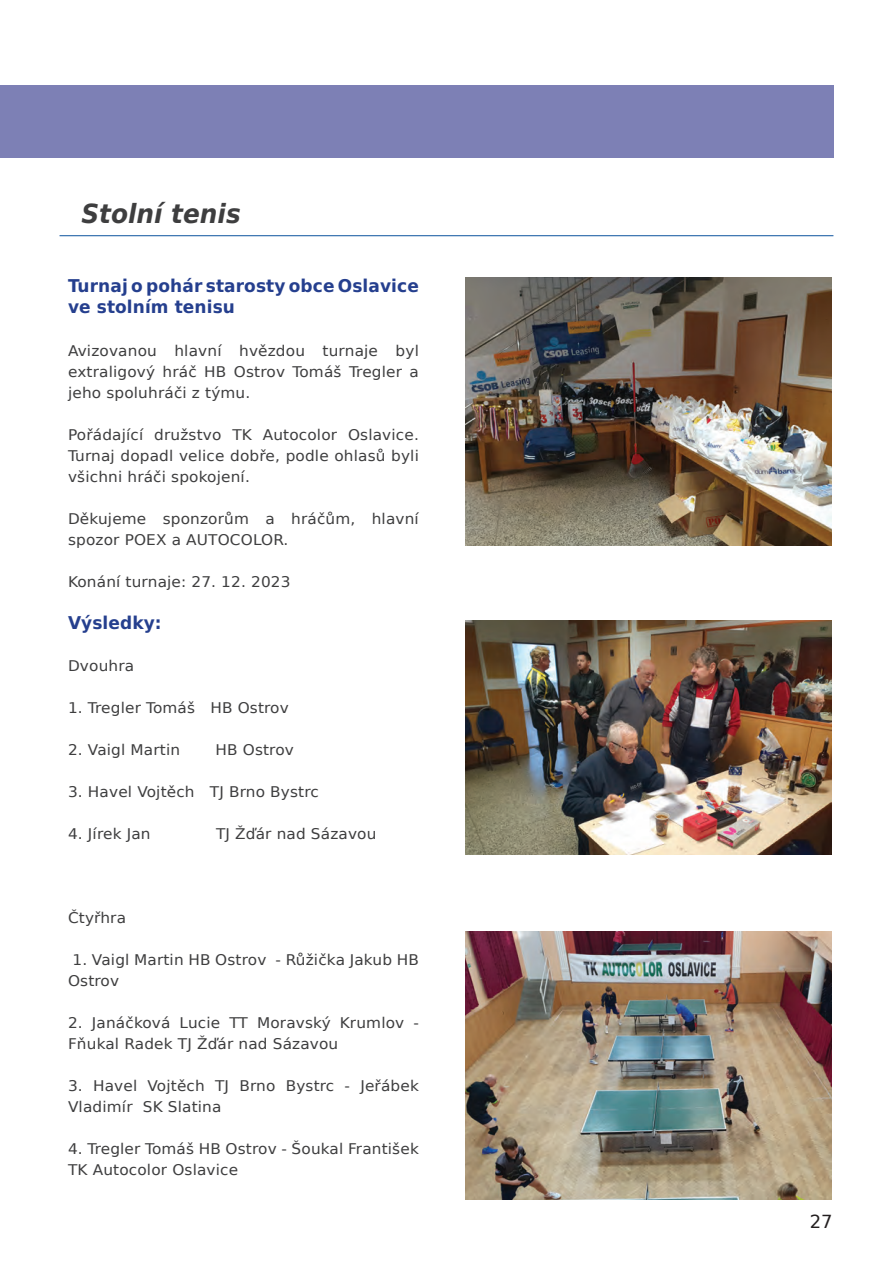
<style>
.page{position:relative;width:893px;height:1263px;background:#fff}
.page>*{position:absolute;margin:0;border:0;box-sizing:border-box;transform-origin:0 0}
.t1{font:italic 700 26.4px "DejaVu Sans Condensed";color:#3e3e3f;scale:1.04 1}
.t2{font:18px "DejaVu Sans";color:#231f20}
.t3{font:700 17.7px/21px "DejaVu Sans Condensed";letter-spacing:.005em;color:#253f8e;scale:1.07 1}
.t4{font:14.7px/21px "DejaVu Sans";letter-spacing:.01em;color:#3e3e3f;scale:1.04 1}
</style>
<div class="page">
<div style="left:0;top:85px;width:833px;height:72px;background:#7d80b5"></div>
<hr style="left:60px;top:235px;width:773px;height:1px;background:#0c539e">
<img style="left:466px;top:277px;width:366px;height:268px">
<img style="left:466px;top:621px;width:366px;height:234px">
<img style="left:466px;top:931px;width:366px;height:268px">
<h1 class="t1" style="left:81px;top:194px;width:155px">Stolní tenis</h1>
<p class="t3" style="left:68px;top:275px;width:329px">Turnaj o pohár starosty obce Oslavice ve stolním tenisu</p>
<p class="t4" style="left:68px;top:339px;width:339px;text-align:justify">Avizovanou hlavní hvězdou turnaje byl extraligový hráč HB Ostrov Tomáš Tregler a jeho spoluhráči z týmu.</p>
<p class="t4" style="left:68px;top:423px;width:339px;text-align:justify">Pořádající družstvo TK Autocolor Oslavice.<br>Turnaj dopadl velice dobře, podle ohlasů byli všichni hráči spokojení.</p>
<p class="t4" style="left:68px;top:507px;width:339px">Děkujeme sponzorům a hráčům, hlavní spozor POEX a AUTOCOLOR.</p>
<p class="t4" style="left:68px;top:570px;width:215px">Konání turnaje: 27. 12. 2023</p>
<p class="t3" style="left:68px;top:611px;width:89px">Výsledky:</p>
<p class="t4" style="left:68px;top:654px;width:65px">Dvouhra</p>
<p class="t4" style="left:68px;top:696px;width:214px">1. Tregler Tomáš HB Ostrov</p>
<p class="t4" style="left:68px;top:738px;width:109px">2. Vaigl Martin</p>
<p class="t4" style="left:215px;top:738px;width:77px">HB Ostrov</p>
<p class="t4" style="left:68px;top:780px;width:243px">3. Havel Vojtěch TJ Brno Bystrc</p>
<p class="t4" style="left:68px;top:822px;width:81px">4. Jírek Jan</p>
<p class="t4" style="left:216px;top:822px;width:156px">TJ Žďár nad Sázavou</p>
<p class="t4" style="left:68px;top:906px;width:57px">Čtyřhra</p>
<p class="t4" style="left:68px;top:948px;width:339px;text-indent:5px">1. Vaigl Martin HB Ostrov - Růžička Jakub HB<br>Ostrov</p>
<p class="t4" style="left:68px;top:1011px;width:339px">2. Janáčková Lucie TT Moravský Krumlov -<br>Fňukal Radek TJ Žďár nad Sázavou</p>
<p class="t4" style="left:68px;top:1074px;width:339px">3. Havel Vojtěch TJ Brno Bystrc - Jeřábek<br>Vladimír SK Slatina</p>
<p class="t4" style="left:68px;top:1137px;width:339px">4. Tregler Tomáš HB Ostrov - Šoukal František<br>TK Autocolor Oslavice</p>
<p class="t2" style="left:810px;top:1207px;width:24px">27</p>
</div>
